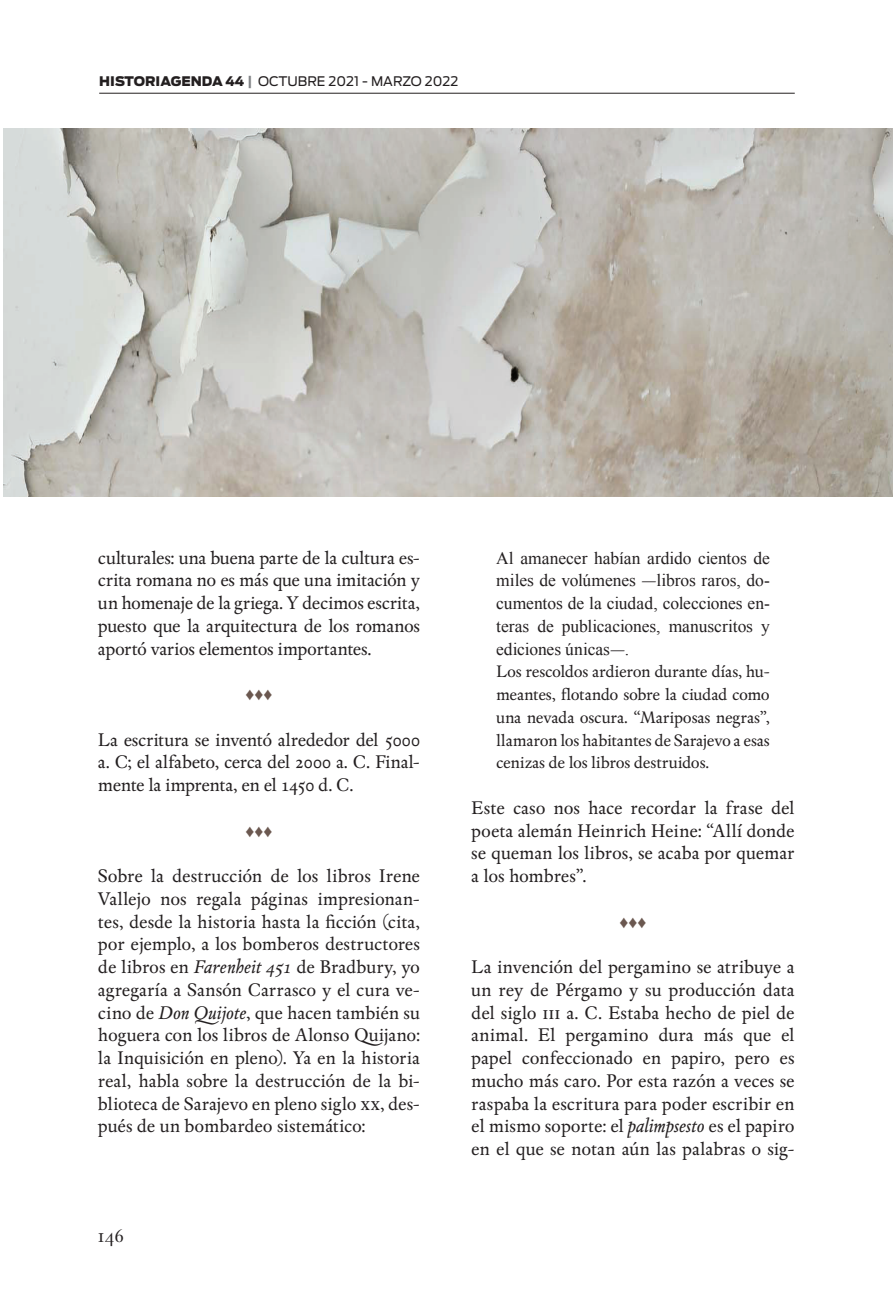
<style>
.page{position:relative;width:893px;height:1290px;background:#fff}
.page>*{position:absolute;margin:0;border:0;box-sizing:border-box;transform-origin:0 0}
.t1{font:21px "Wessex";color:#231f20}
.t2{font:19.25px/22.8px "Espinosa Nova";letter-spacing:-.01em;color:#231f20;text-align:justify}
.t3{font:17.5px/22.8px "Espinosa Nova";letter-spacing:-.015em;color:#231f20;text-align:justify}
.t4{font:17.5px/22.8px "Times New Roman";letter-spacing:-.005em;color:#231f20;text-align:justify}
.t5{font:17.5px "Times New Roman";color:#6b5850}
.t6{font:13.12px "Antenna";color:#231f20}
.s1{font-weight:900}
.s2{font-weight:700;color:#808285}
.s3{font-style:italic}
.s4{font-family:"Espinosa Nova"}
</style>
<div class="page">
<hr style="left:99px;top:93px;width:696px;height:1px;background:#231f20">
<img style="left:3px;top:128px;width:890px;height:368px">
<p class="t6" style="left:99px;top:74px;width:361px"><span class="s1">HISTORIAGENDA 44</span> <span class="s2">|</span> OCTUBRE 2021 - MARZO 2022</p>
<p class="t2" style="left:98px;top:547px;width:324px">culturales: una buena parte de la cultura es&shy;crita romana no es más que una imitación y un homenaje de la griega. Y decimos escrita, puesto que la arquitectura de los romanos aportó varios elementos importantes.</p>
<p class="t5" style="left:246px;top:682px;width:28px">♦♦♦</p>
<p class="t2" style="left:98px;top:729px;width:324px">La escritura se inventó alrededor del 5000 a. C; el alfabeto, cerca del 2000 a. C. Final&shy;mente la imprenta, en el 1450 d. C.</p>
<p class="t5" style="left:246px;top:819px;width:28px">♦♦♦</p>
<p class="t2" style="left:98px;top:865px;width:324px">Sobre la destrucción de los libros Irene Vallejo nos regala páginas impresionan&shy;tes, desde la historia hasta la ficción (cita, por ejemplo, a los bomberos destructores de libros en <span class="s3">Farenheit 451</span> de Bradbury, yo agregaría a Sansón Carrasco y el cura ve&shy;cino de <span class="s3">Don Quijote</span>, que hacen también su hoguera con los libros de Alonso Quijano: la Inquisición en pleno). Ya en la historia real, habla sobre la destrucción de la bi&shy;blioteca de Sarajevo en pleno siglo xx, des&shy;pués de un bombardeo sistemático:</p>
<p class="t1" style="left:98px;top:1224px;width:28px">146</p>
<p class="t4" style="left:496px;top:546px;width:275px">Al amanecer habían ardido cientos de miles de volúmenes <span class="s4">—</span>libros raros, do&shy;cumentos de la ciudad, colecciones en&shy;teras de publicaciones, manuscritos y ediciones únicas<span class="s4">—</span>.</p>
<p class="t3" style="left:496px;top:661px;width:275px">Los rescoldos ardieron durante días, hu&shy;meantes, flotando sobre la ciudad como una nevada oscura. “Mariposas negras”, llamaron los habitantes de Sarajevo a esas cenizas de los libros destruidos.</p>
<p class="t2" style="left:471px;top:797px;width:325px">Este caso nos hace recordar la frase del poeta alemán Heinrich Heine: “Allí donde se queman los libros, se acaba por quemar a los hombres”.</p>
<p class="t5" style="left:620px;top:910px;width:28px">♦♦♦</p>
<p class="t2" style="left:471px;top:956px;width:325px">La invención del pergamino se atribuye a un rey de Pérgamo y su producción data del siglo iii a. C. Estaba hecho de piel de animal. El pergamino dura más que el papel confeccionado en papiro, pero es mucho más caro. Por esta razón a veces se raspaba la escritura para poder escribir en el mismo soporte: el <span class="s3">palimpsesto</span> es el papiro en el que se notan aún las palabras o sig-</p>
</div>
